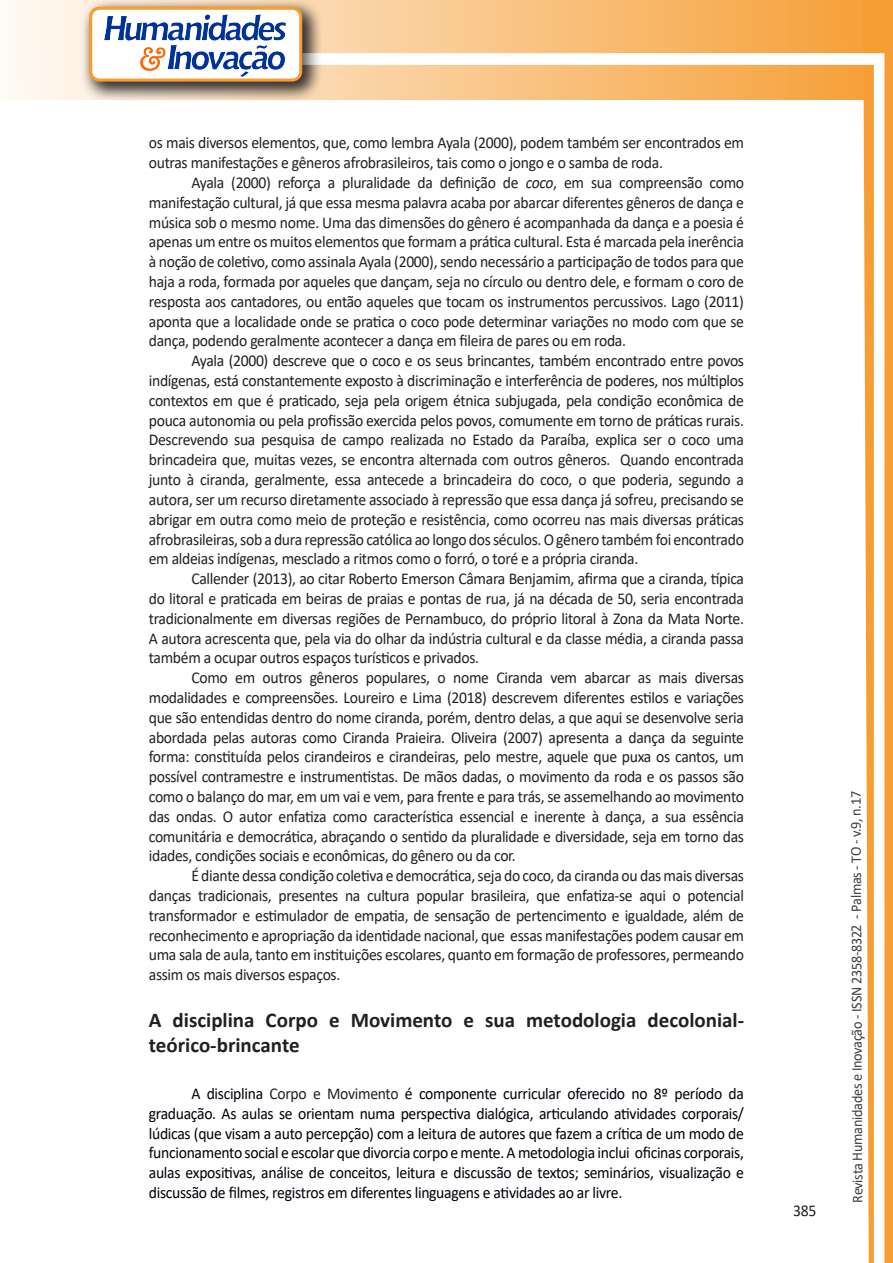
<style>
.page{position:relative;width:893px;height:1263px;background:#fff}
.page>*{position:absolute;margin:0;border:0;box-sizing:border-box;transform-origin:0 0}
.Titulo_2{font:700 21px/25.2px "Calibri";color:#231f20}
.texto{font:16.5px/19.8px "Calibri";letter-spacing:-.02em;color:#231f20;text-align:justify;scale:.95 1}
.texto-2{font:16.5px/19.8px "Calibri";letter-spacing:-.02em;color:#00000a;text-align:justify;scale:.95 1}
.t1{font:15px "Calibri";letter-spacing:-.025em;color:#3e3e3f;scale:.95 1}
.s1{font-style:italic}
.s2{color:#1c1e21}
.s3{color:#202124}
</style>
<div class="page">
<svg style="left:5px;top:0;width:858px;height:100px;background:#f9c484"></svg>
<div style="left:302px;top:53px;width:582px;height:12px;background:#fff;border:2px solid #fff"></div>
<svg style="left:863px;top:0;width:30px;height:1263px"></svg>
<div style="left:81px;top:0;width:241px;height:102px;background:#231f20;opacity:.75"></div>
<div style="left:91px;top:8px;width:210px;height:72px;background:#fff;border-radius:9px"></div>
<img style="left:104px;top:14px;width:181px;height:62px">
<div style="left:89px;top:7px;width:213px;height:75px;border:3px solid #f69e34;border-radius:9px"></div>
<p class="texto" style="left:149px;top:133px;width:628px">os mais diversos elementos, que, como lembra Ayala (2000), podem também ser encontrados em outras manifestações e gêneros afrobrasileiros, tais como o jongo e o samba de roda.</p>
<p class="texto" style="left:149px;top:172px;width:628px;text-indent:43px">Ayala (2000) reforça a pluralidade da definição de <span class="s1">coco</span>, em sua compreensão como manifestação cultural, já que essa mesma palavra acaba por abarcar diferentes gêneros de dança e música sob o mesmo nome. Uma das dimensões do gênero é acompanhada da dança e a poesia é apenas um entre os muitos elementos que formam a prática cultural. Esta é marcada pela inerência à noção de coletivo, como assinala Ayala (2000), sendo necessário a participação de todos para que haja a roda, formada por aqueles que dançam, seja no círculo ou dentro dele, e formam o coro de resposta aos cantadores, ou então aqueles que tocam os instrumentos percussivos. Lago (2011) aponta que a localidade onde se pratica o coco pode determinar variações no modo com que se dança, podendo geralmente acontecer a dança em fileira de pares ou em roda.</p>
<p class="texto" style="left:149px;top:350px;width:628px;text-indent:43px"><span class="s2">Ayala (2000) descreve que o coco e os seus brincantes, também encontrado entre povos indígenas, está constantemente exposto à discriminação e interferência de poderes, nos múltiplos contextos em que é praticado, seja pela origem étnica subjugada, pela condição econômica de pouca autonomia ou pela profissão exercida pelos povos, comumente em torno de práticas rurais.<br>D</span>escrevendo sua pesquisa de campo realizada no Estado da Paraíba, explica ser o coco uma brincadeira que, muitas vezes, se encontra alternada com outros gêneros. Quando encontrada junto à ciranda, geralmente, essa antecede a brincadeira do coco, o que poderia, segundo a autora, ser um recurso diretamente associado à repressão que essa dança já sofreu, precisando se abrigar em outra como meio de proteção e resistência, como ocorreu nas mais diversas práticas afrobrasileiras, sob a dura repressão católica ao longo dos séculos. O gênero também foi encontrado em aldeias indígenas, mesclado a ritmos como o forró, o toré e a própria ciranda.</p>
<p class="texto" style="left:149px;top:568px;width:628px;text-indent:43px">Callender (2013), ao citar Roberto Emerson Câ mara Benjamim, afirma que a ciranda, típica do litoral e praticada em beiras de praias e pontas de rua, já na década de 50, seria encontrada tradicionalmente em diversas regiões de Pernambuco, do próprio litoral à Zona da Mata Norte.<br>A autora acrescenta que, pela via do olhar da indústria cultural e da classe média, a ciranda passa também a ocupar outros espaços turísticos e privados.</p>
<p class="texto" style="left:149px;top:667px;width:628px;text-indent:43px">Como em outros gêneros populares, o nome Ciranda vem abarcar as mais diversas modalidades e compreensões. Loureiro e Lima (2018) descrevem diferentes estilos e variações que são entendidas dentro do nome ciranda, porém, dentro delas, a que aqui se desenvolve seria abordada pelas autoras como Ciranda Praieira. Oliveira (2007) apresenta a dança da seguinte forma: constituída pelos cirandeiros e cirandeiras, pelo mestre, aquele que puxa os cantos, um possível contramestre e instrumentistas. De mãos dadas, o movimento da roda e os passos são como o balanço do mar, em um vai e vem, para frente e para trás, se assemelhando ao movimento das ondas. O autor enfatiza como característica essencial e inerente à dança, a sua essência comunitária e democrática, abraçando o sentido da pluralidade e diversidade, seja em torno das idades, condições sociais e econômicas, do gênero ou da cor.</p>
<p class="texto" style="left:149px;top:865px;width:628px;text-indent:43px">É diante dessa condição coletiva e democrática, seja do coco, da ciranda ou das mais diversas danças tradicionais, presentes na cultura popular brasileira, que enfatiza-se aqui o potencial transformador e estimulador de empatia, de sensação de pertencimento e igualdade, além de reconhecimento e apropriação da identidade nacional, que essas manifestações podem causar em uma sala de aula, tanto em instituições escolares, quanto em formação de professores, permeando assim os mais diversos espaços.</p>
<p class="Titulo_2" style="left:149px;top:1007px;width:597px">A disciplina Corpo e Movimento e sua metodologia decolonial&shy;teórico-brincante</p>
<p class="texto-2" style="left:149px;top:1083px;width:628px;text-indent:43px">A disciplina <span class="s3">Corpo e Movimento</span> é componente curricular oferecido no 8º período da graduação. As aulas se orientam numa perspectiva dialógica, articulando atividades corporais/ lúdicas (que visam a auto percepção) com a leitura de autores que fazem a crítica de um modo de funcionamento social e escolar que divorcia corpo e mente. A metodologia inclui oficinas corporais, aulas expositivas, análise de conceitos, leitura e discussão de textos; seminários, visualização e discussão de filmes, registros em diferentes linguagens e atividades ao ar livre.</p>
<p class="texto" style="left:793px;top:1200px;width:26px">385</p>
<p class="t1" style="left:846px;top:1203px;width:435px;rotate:-90deg">Revista Humanidades e Inovação - ISSN 2358-8322 - Palmas - TO - v.9, n.17</p>
</div>
